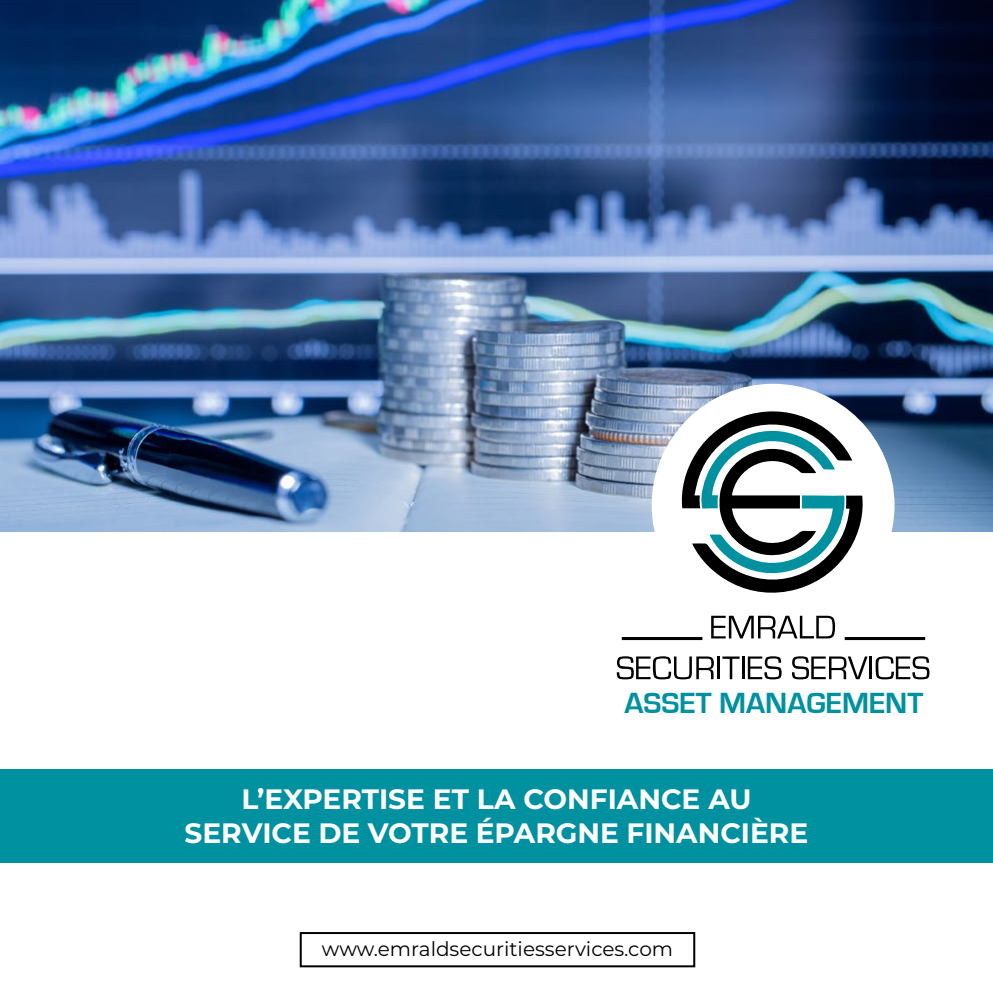
<style>
.page{position:relative;width:993px;height:993px;background:#fff}
.page>*{position:absolute;margin:0;border:0;box-sizing:border-box;transform-origin:0 0}
.t1{font:700 30px "Eurostile";color:#0091a1}
.t2{font:700 28px/34px "Montserrat";color:#fff;text-align:center}
.t3{font:20px "Montserrat";color:#000}
</style>
<div class="page">
<img style="left:0;top:0;width:992px;height:531px">
<div style="left:651px;top:383px;width:243px;height:243px;background:#fff;border-radius:50%"></div>
<svg style="left:711px;top:615px;width:123px;height:23px"></svg>
<svg style="left:616px;top:656px;width:97px;height:23px"></svg>
<hr style="left:717px;top:656px;width:2px;height:23px;background:#000">
<svg style="left:722px;top:656px;width:17px;height:23px"></svg>
<hr style="left:741px;top:656px;width:3px;height:23px;background:#000">
<svg style="left:747px;top:656px;width:34px;height:23px"></svg>
<svg style="left:792px;top:656px;width:75px;height:23px"></svg>
<hr style="left:869px;top:656px;width:2px;height:23px;background:#000">
<svg style="left:875px;top:656px;width:54px;height:23px"></svg>
<svg style="left:678px;top:402px;width:187px;height:191px"></svg>
<svg style="left:844px;top:637px;width:80px;height:3px"></svg>
<svg style="left:621px;top:637px;width:81px;height:3px"></svg>
<div style="left:0;top:768px;width:992px;height:94px;background:#0091a1"></div>
<div style="left:299px;top:931px;width:396px;height:35px;border:2px solid #000"></div>
<p class="t1" style="left:624px;top:686px;width:300px">ASSET MANAGEMENT</p>
<p class="t2" style="left:184px;top:780px;width:625px">L’EXPERTISE ET LA CONFIANCE AU<br>SERVICE DE VOTRE ÉPARGNE FINANCIÈRE</p>
<p class="t3" style="left:322px;top:934px;width:352px">www.emraldsecuritiesservices.com</p>
</div>
